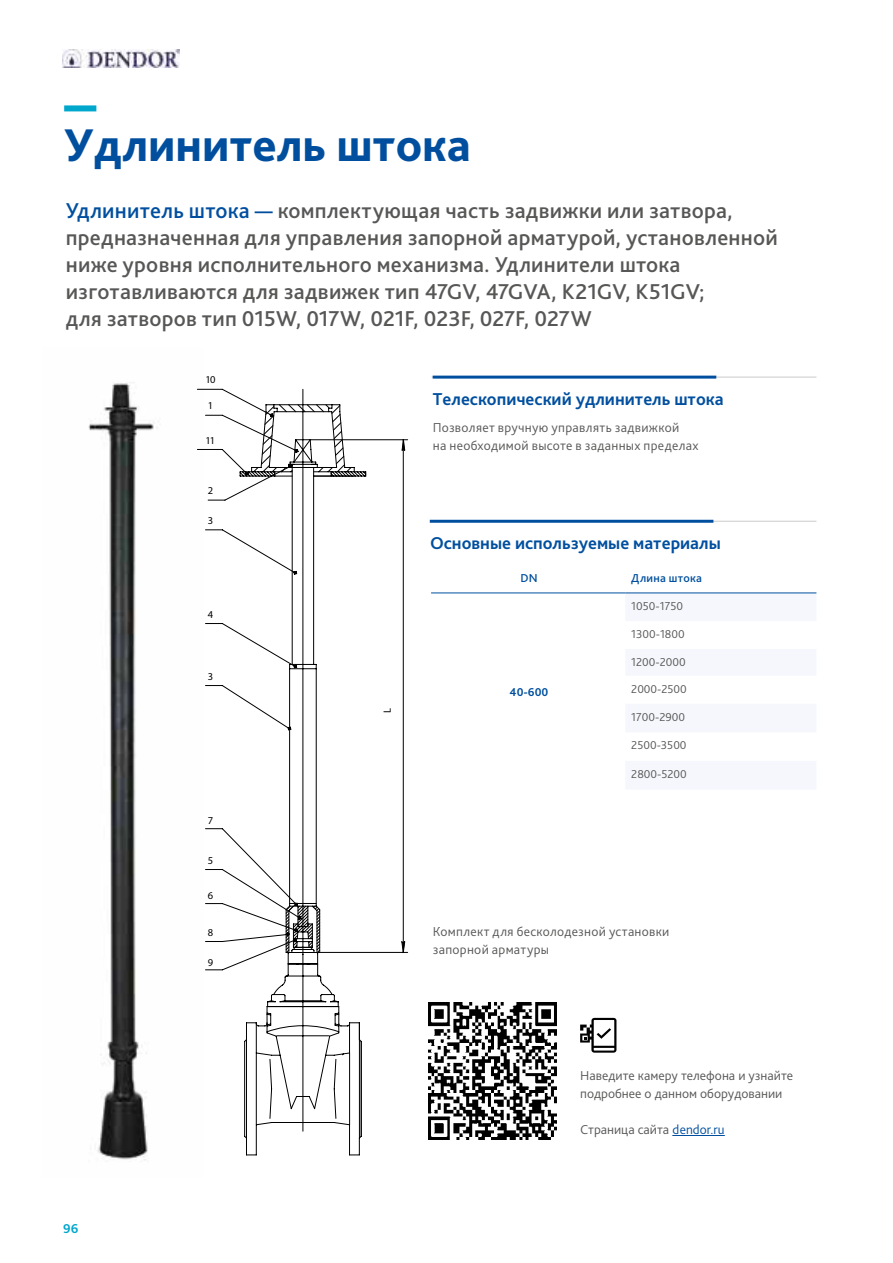
<style>
.page{position:relative;width:893px;height:1263px;background:#fff}
.page>*{position:absolute;margin:0;border:0;box-sizing:border-box;transform-origin:0 0}
.t1{font:800 48px "Bliss Pro";color:#004f9f}
.t2{font:500 22.5px/27px "Bliss Pro";letter-spacing:.01em;color:#575756}
.t3{font:700 18px "Bliss Pro";color:#004f9f}
.t4{font:300 13.5px/18px "Bliss Pro";letter-spacing:.015em;color:#575756}
.t5{font:700 13.5px "Bliss Pro";color:#00a7cc}
.t6{font:300 12px "Bliss Pro";color:#575756}
.t7{font:500 12px "Bliss Pro";letter-spacing:.025em;color:#004f9f}
.t8{font:700 12px "Bliss Pro";color:#004f9f}
.t9{font:10.5px "Myriad Pro";color:#000}
.s1{color:#004f9f}
</style>
<div class="page">
<img style="left:62px;top:50px;width:118px;height:17px">
<svg style="left:625px;top:593px;width:191px;height:1px"></svg>
<hr style="left:625px;top:592px;width:191px;height:1px;background:#004f9f">
<hr style="left:431px;top:592px;width:194px;height:1px;background:#004f9f">
<div style="left:64px;top:105px;width:32px;height:6px;background:#00a7cc"></div>
<hr style="left:430px;top:521px;width:386px;height:1px;background:#d0d0d0">
<hr style="left:432px;top:376px;width:384px;height:2px;background:#d0d0d0">
<hr style="left:430px;top:520px;width:283px;height:3px;background:#004f9f">
<hr style="left:433px;top:376px;width:283px;height:3px;background:#004f9f">
<hr style="left:672px;top:1135px;width:53px;height:1px;background:#004f9f">
<svg style="left:580px;top:1018px;width:37px;height:35px"></svg>
<img style="left:88px;top:382px;width:71px;height:778px">
<svg style="left:244px;top:404px;width:118px;height:735px"></svg>
<svg style="left:296px;top:439px;width:112px;height:514px"></svg>
<svg style="left:205px;top:942px;width:91px;height:29px"></svg>
<svg style="left:197px;top:388px;width:105px;height:554px"></svg>
<img style="left:428px;top:1002px;width:128px;height:137px">
<h1 class="t1" style="left:64px;top:115px;width:408px">Удлинитель штока</h1>
<p class="t2" style="left:66px;top:196px;width:713px"><span class="s1">Удлинитель штока —</span> комплектующая часть задвижки или затвора, предназначенная для управления запорной арматурой, установленной ниже уровня исполнительного механизма. Удлинители штока изготавливаются для задвижек тип 47GV, 47GVA, K21GV, K51GV;<br>для затворов тип 015W, 017W, 021F, 023F, 027F, 027W</p>
<p class="t5" style="left:63px;top:1220px;width:17px">96</p>
<p class="t9" style="left:205px;top:373px;width:12px">10</p>
<p class="t9" style="left:208px;top:399px;width:7px">1</p>
<p class="t9" style="left:206px;top:434px;width:11px">11</p>
<p class="t9" style="left:208px;top:484px;width:7px">2</p>
<p class="t9" style="left:208px;top:514px;width:7px">3</p>
<p class="t9" style="left:208px;top:608px;width:7px">4</p>
<p class="t9" style="left:208px;top:670px;width:7px">3</p>
<p class="t9" style="left:208px;top:814px;width:7px">7</p>
<p class="t9" style="left:208px;top:854px;width:7px">5</p>
<p class="t9" style="left:208px;top:889px;width:7px">6</p>
<p class="t9" style="left:208px;top:926px;width:7px">8</p>
<p class="t9" style="left:208px;top:956px;width:7px">9</p>
<p class="t9" style="left:381px;top:713px;width:6px;rotate:-90deg">L</p>
<p class="t3" style="left:433px;top:388px;width:292px">Телескопический удлинитель штока</p>
<p class="t4" style="left:433px;top:418px;width:267px">Позволяет вручную управлять задвижкой<br>на необходимой высоте в заданных пределах</p>
<p class="t3" style="left:430px;top:532px;width:292px">Основные используемые материалы</p>
<p class="t7" style="left:520px;top:570px;width:19px">DN</p>
<p class="t7" style="left:631px;top:570px;width:72px">Длина штока</p>
<p class="t8" style="left:510px;top:684px;width:40px">40-600</p>
<p class="t6" style="left:631px;top:598px;width:53px">1050-1750</p>
<p class="t6" style="left:631px;top:627px;width:55px">1300-1800</p>
<p class="t6" style="left:631px;top:655px;width:56px">1200-2000</p>
<p class="t6" style="left:631px;top:681px;width:57px">2000-2500</p>
<p class="t6" style="left:631px;top:709px;width:55px">1700-2900</p>
<p class="t6" style="left:631px;top:738px;width:57px">2500-3500</p>
<p class="t6" style="left:631px;top:766px;width:57px">2800-5200</p>
<p class="t4" style="left:433px;top:922px;width:238px">Комплект для бесколодезной установки запорной арматуры</p>
<p class="t4" style="left:580px;top:1066px;width:215px">Наведите камеру телефона и узнайте подробнее о данном оборудовании</p>
<p class="t4" style="left:580px;top:1120px;width:146px">Страница сайта <span class="s1">dendor.ru</span></p>
</div>
